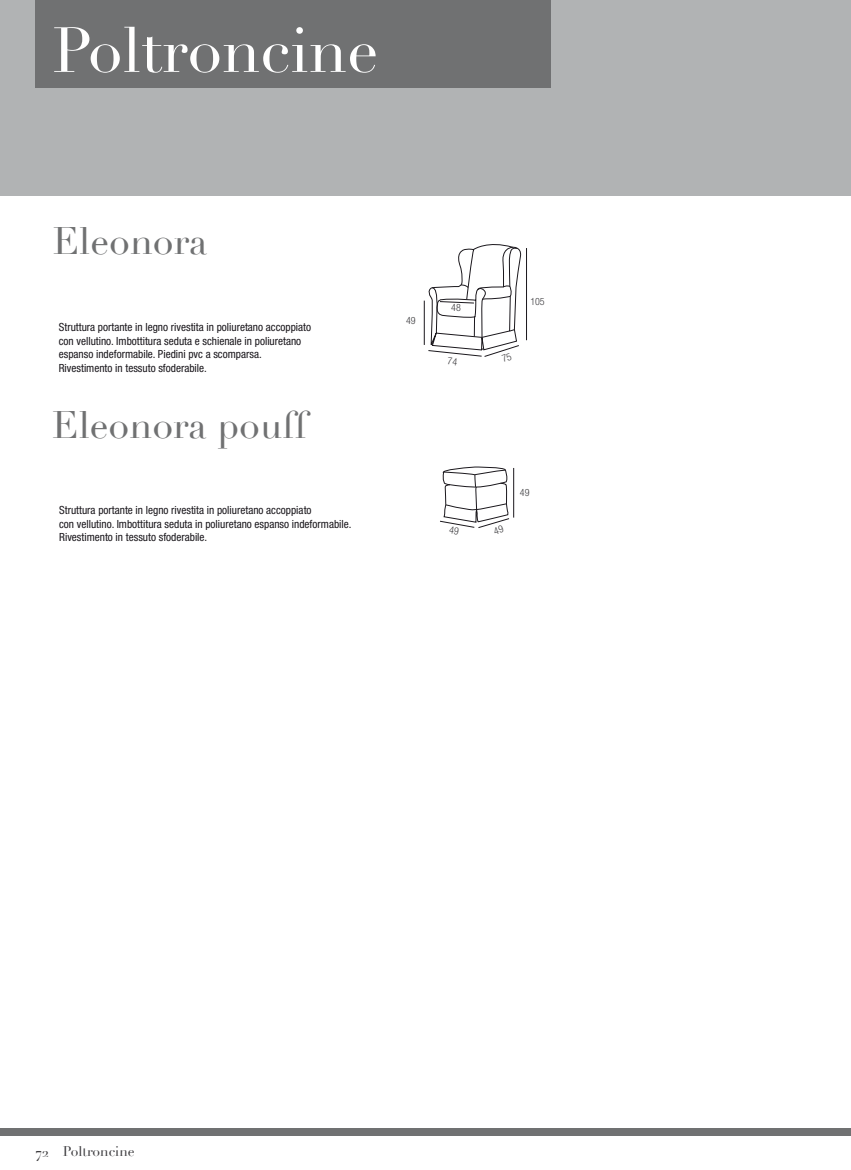
<style>
.page{position:relative;width:851px;height:1170px;background:#fff}
.page>*{position:absolute;margin:0;border:0;box-sizing:border-box;transform-origin:0 0}
.t1{font:62.5px "Didot";color:#fff}
.t2{font:37.5px "Didot";color:#707172}
.t3{font:13.75px "Didot";color:#3e3d40}
.t4{font:condensed 11.25px/13.5px "Helvetica Neue LT Std";color:#1a171c}
.t5{font:300 condensed 10px "Helvetica Neue LT Std";color:#3e3d40}
</style>
<div class="page">
<div style="left:0;top:1128px;width:850px;height:7px;background:#707172"></div>
<div style="left:0;top:0;width:850px;height:196px;background:#b1b3b4"></div>
<div style="left:35px;top:0;width:516px;height:88px;background:#707172"></div>
<hr style="left:526px;top:248px;width:1px;height:92px;background:#1a171c">
<hr style="left:424px;top:300px;width:1px;height:45px;background:#1a171c">
<hr style="left:513px;top:468px;width:1px;height:49px;background:#1a171c">
<svg style="left:428px;top:244px;width:93px;height:113px"></svg>
<svg style="left:440px;top:467px;width:69px;height:61px"></svg>
<h1 class="t1" style="left:52px;top:13px;width:327px">Poltroncine</h1>
<h2 class="t2" style="left:53px;top:219px;width:156px">Eleonora</h2>
<p class="t4" style="left:59px;top:320px;width:254px">Struttura portante in legno rivestita in poliuretano accoppiato con vellutino. Imbottitura seduta e schienale in poliuretano espanso indeformabile. Piedini pvc a scomparsa.<br>Rivestimento in tessuto sfoderabile.</p>
<h2 class="t2" style="left:52px;top:402px;width:256px">Eleonora pouff</h2>
<p class="t4" style="left:59px;top:503px;width:294px">Struttura portante in legno rivestita in poliuretano accoppiato<br>con vellutino. Imbottitura seduta in poliuretano espanso indeformabile.<br>Rivestimento in tessuto sfoderabile.</p>
<p class="t5" style="left:406px;top:314px;width:11px">49</p>
<p class="t5" style="left:451px;top:302px;width:11px">48</p>
<p class="t5" style="left:530px;top:296px;width:16px">105</p>
<p class="t5" style="left:520px;top:487px;width:11px">49</p>
<p class="t3" style="left:35px;top:1143px;width:15px">72</p>
<p class="t3" style="left:63px;top:1142px;width:73px">Poltroncine</p>
</div>
